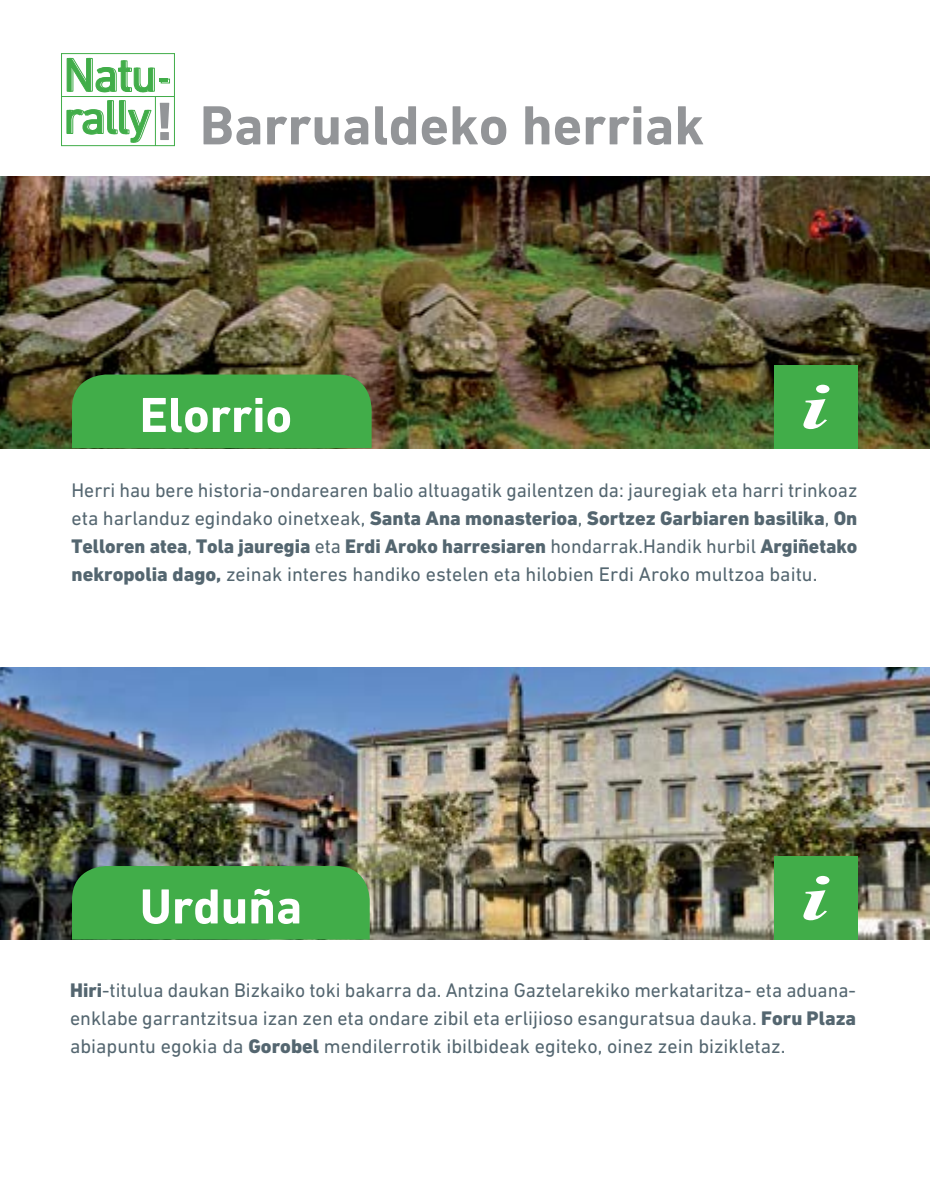
<style>
.page{position:relative;width:930px;height:1191px;background:#fff}
.page>*{position:absolute;margin:0;border:0;box-sizing:border-box;transform-origin:0 0}
.t1{font:700 56px "DIN Next LT Pro";color:#939598}
.t2{font:700 50px "DIN Next LT Pro";color:#fff}
.t3{font:20px/28px "DIN Next LT Pro";color:#546670;text-align:justify}
.s1{font-weight:800}
</style>
<div class="page">
<img style="left:0;top:669px;width:930px;height:270px">
<img style="left:0;top:668px;width:930px;height:1px">
<div style="left:72px;top:866px;width:298px;height:73px;background:#41ad49"></div>
<div style="left:775px;top:856px;width:83px;height:83px;background:#41ad49"></div>
<svg style="left:803px;top:876px;width:26px;height:44px"></svg>
<img style="left:0;top:176px;width:930px;height:272px">
<div style="left:72px;top:374px;width:300px;height:74px;background:#41ad49"></div>
<div style="left:775px;top:365px;width:83px;height:83px;background:#41ad49"></div>
<svg style="left:803px;top:385px;width:26px;height:44px"></svg>
<div style="left:61px;top:53px;width:114px;height:93px;background:#fff;border:1px solid #41ad49"></div>
<svg style="left:160px;top:103px;width:9px;height:37px"></svg>
<svg style="left:67px;top:100px;width:85px;height:43px"></svg>
<svg style="left:67px;top:58px;width:103px;height:34px"></svg>
<hr style="left:62px;top:96px;width:112px;height:1px;background:#41ad49">
<hr style="left:155px;top:97px;width:1px;height:49px;background:#41ad49">
<h1 class="t1" style="left:200px;top:93px;width:506px">Barrualdeko herriak</h1>
<h2 class="t2" style="left:140px;top:386px;width:154px">Elorrio</h2>
<p class="t3" style="left:71px;top:476px;width:787px">Herri hau bere historia-ondarearen balio altuagatik gailentzen da: jauregiak eta harri trinkoaz eta harlanduz egindako oinetxeak, <span class="s1">Santa Ana monasterioa</span>, <span class="s1">Sortzez Garbiaren basilika</span>, <span class="s1">On Telloren atea</span>, <span class="s1">Tola jauregia</span> eta <span class="s1">Erdi Aroko harresiaren</span> hondarrak.Handik hurbil <span class="s1">Argiñetako nekropolia dago,</span> zeinak interes handiko estelen eta hilobien Erdi Aroko multzoa baitu.</p>
<h2 class="t2" style="left:140px;top:877px;width:164px">Urduña</h2>
<p class="t3" style="left:70px;top:975px;width:787px"><span class="s1">Hiri</span>-titulua daukan Bizkaiko toki bakarra da. Antzina Gaztelarekiko merkataritza- eta aduana&shy;enklabe garrantzitsua izan zen eta ondare zibil eta erlijioso esanguratsua dauka. <span class="s1">Foru Plaza </span>abiapuntu egokia da <span class="s1">Gorobel</span> mendilerrotik ibilbideak egiteko, oinez zein bizikletaz.</p>
</div>
